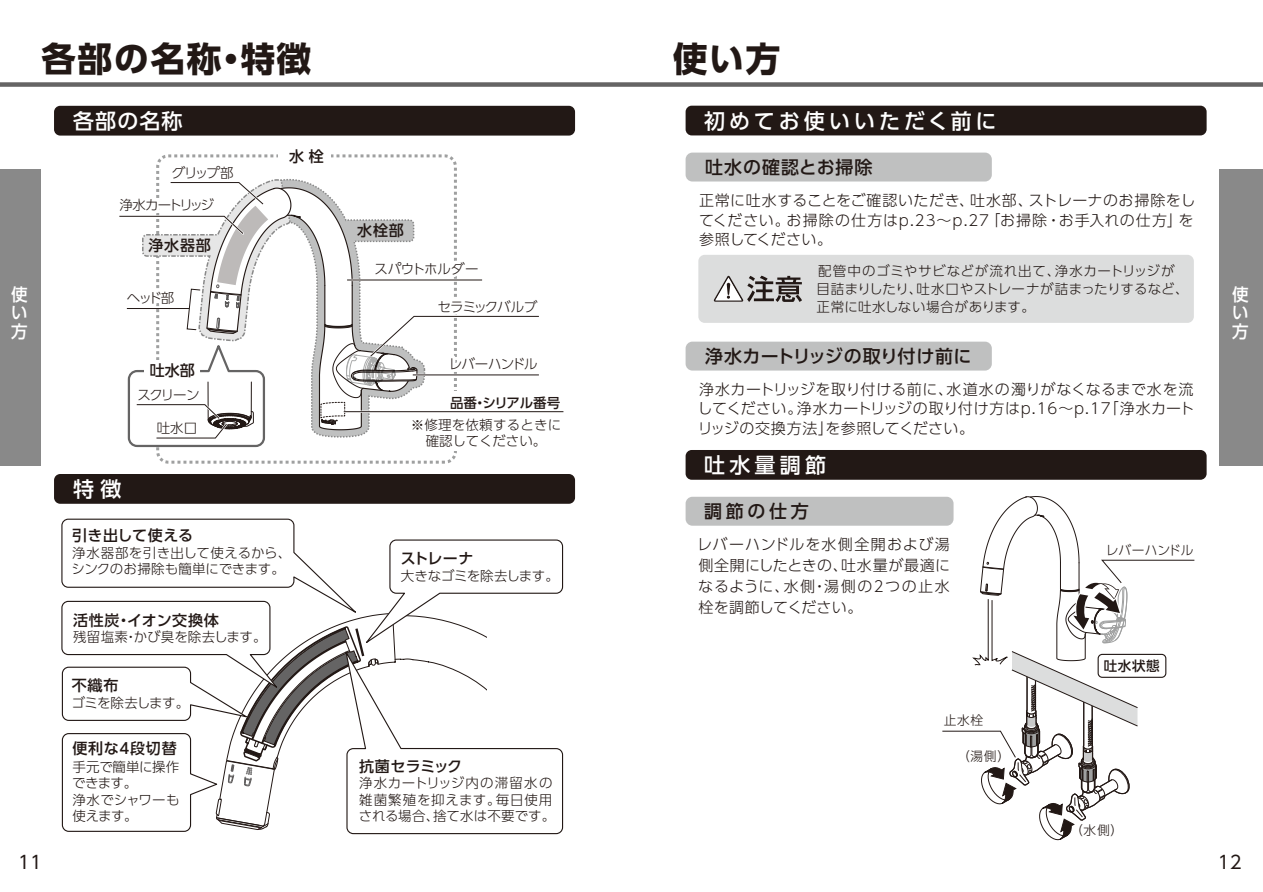
<style>
.page{position:relative;width:1263px;height:892px;background:#fff}
.page>*{position:absolute;margin:0;border:0;box-sizing:border-box;transform-origin:0 0}
.t1{font:700 34.5px "UD Shin Go Pro";letter-spacing:.05em;color:#221815}
.t2{font:500 21px "UD Shin Go Pro";letter-spacing:.185em;color:#fff}
.t3{font:500 18px "UD Shin Go Pro";letter-spacing:.015em;color:#221815}
.t4{font:500 18px "UD Shin Go Pro";letter-spacing:.04em;color:#221815}
.t5{font:18px "UD Shin Go Pro";color:#221815}
.t6{font:500 17.4px/18.5px "UD Shin Go Pro";color:#fff;text-align:justify;scale:.95 1}
.t7{font:300 15px/19.5px "UD Shin Go Pro";letter-spacing:.035em;color:#221815;text-align:justify}
.t8{font:500 15px "UD Shin Go Pro";letter-spacing:.04em;color:#221815}
.t9{font:500 15px "UD Shin Go Pro";color:#221815}
.t10{font:300 13.5px/16.5px "UD Shin Go Pro";letter-spacing:.04em;color:#221815}
.t11{font:300 13.5px/16.5px "UD Shin Go Pro";color:#221815}
.t12{font:300 13.5px/16.5px "UD Shin Go Pro";letter-spacing:-.02em;color:#221815}
.t13{font:500 13.5px "UD Shin Go Pro";color:#221815}
.t14{font:300 13.5px "UD Shin Go Pro";letter-spacing:-.025em;color:#221815}
.t15{font:300 13.5px "UD Shin Go Pro";letter-spacing:-.17em;color:#221815}
.t16{font:300 13.5px "UD Shin Go Pro";letter-spacing:-.08em;color:#221815}
.t17{font:300 13.5px "UD Shin Go Pro";letter-spacing:-.06em;color:#221815}
.t18{font:300 12.75px "UD Shin Go Pro";letter-spacing:.04em;color:#221815}
.t19{font:300 12.75px "UD Shin Go Pro";letter-spacing:-.01em;color:#221815}
</style>
<div class="page">
<div style="left:1219px;top:168px;width:44px;height:298px;background:#898989"></div>
<div style="left:0;top:168px;width:41px;height:298px;background:#898989"></div>
<div style="left:0;top:82px;width:1263px;height:5px;background:#656464"></div>
<div style="left:156px;top:154px;width:301px;height:309px;border:3px dashed #9fa0a0;border-radius:11px"></div>
<div style="left:448px;top:391px;width:14px;height:60px;background:#fff"></div>
<svg style="left:61px;top:518px;width:503px;height:317px"></svg>
<div style="left:54px;top:106px;width:521px;height:30px;background:#221815;border-radius:6px"></div>
<div style="left:54px;top:474px;width:521px;height:30px;background:#221815;border-radius:6px"></div>
<div style="left:278px;top:149px;width:52px;height:20px;background:#fff"></div>
<hr style="left:344px;top:411px;width:219px;height:1px;background:#221815">
<div style="left:685px;top:106px;width:521px;height:29px;background:#221815;border-radius:6px"></div>
<div style="left:698px;top:255px;width:495px;height:68px;background:#dcdddd;border-radius:6px"></div>
<svg style="left:713px;top:275px;width:89px;height:27px"></svg>
<div style="left:685px;top:153px;width:307px;height:28px;background:#bfc0c0;border-radius:7px"></div>
<div style="left:685px;top:342px;width:307px;height:28px;background:#bfc0c0;border-radius:7px"></div>
<div style="left:685px;top:497px;width:268px;height:28px;background:#bfc0c0;border-radius:7px"></div>
<div style="left:685px;top:450px;width:521px;height:30px;background:#221815;border-radius:6px"></div>
<svg style="left:942px;top:496px;width:253px;height:345px"></svg>
<svg style="left:119px;top:164px;width:426px;height:284px"></svg>
<h1 class="t1" style="left:41px;top:30px;width:271px">各部の名称・特徴</h1>
<h1 class="t1" style="left:673px;top:30px;width:108px">使い方</h1>
<p class="t6" style="left:11px;top:285px;width:19px">使い方</p>
<h2 class="t2" style="left:73px;top:104px;width:111px">各部の名称</h2>
<p class="t11" style="left:172px;top:164px;width:63px">グリップ部</p>
<p class="t15" style="left:119px;top:194px;width:96px">浄水カートリッジ</p>
<p class="t8" style="left:148px;top:233px;width:64px">浄水器部</p>
<p class="t11" style="left:127px;top:289px;width:49px">ヘッド部</p>
<p class="t8" style="left:150px;top:358px;width:46px">吐水部</p>
<p class="t11" style="left:137px;top:386px;width:64px">スクリーン</p>
<h2 class="t2" style="left:73px;top:472px;width:50px">特徴</h2>
<p class="t11" style="left:157px;top:419px;width:42px">吐水口</p>
<p class="t8" style="left:289px;top:144px;width:36px">水栓</p>
<p class="t8" style="left:357px;top:218px;width:48px">水栓部</p>
<p class="t12" style="left:374px;top:260px;width:105px">スパウトホルダー</p>
<p class="t16" style="left:437px;top:295px;width:101px">セラミックバルブ</p>
<p class="t17" style="left:449px;top:352px;width:90px">レバーハンドル</p>
<p class="t13" style="left:450px;top:391px;width:112px">品番・シリアル番号</p>
<p class="t11" style="left:411px;top:416px;width:152px;text-align:center">※修理を依頼するときに確認してください。</p>
<p class="t8" style="left:72px;top:523px;width:123px">引き出して使える</p>
<p class="t11" style="left:72px;top:544px;width:221px">浄水器部を引き出して使えるから、シンクのお掃除も簡単にできます。</p>
<p class="t8" style="left:401px;top:546px;width:74px">ストレーナ</p>
<p class="t12" style="left:401px;top:567px;width:160px">大きなゴミを除去します。</p>
<p class="t8" style="left:73px;top:608px;width:147px">活性炭・イオン交換体</p>
<p class="t11" style="left:73px;top:628px;width:195px">残留塩素・かび臭を除去します。</p>
<p class="t8" style="left:72px;top:673px;width:48px">不織布</p>
<p class="t14" style="left:71px;top:692px;width:119px">ゴミを除去します。</p>
<p class="t8" style="left:72px;top:736px;width:106px">便利な4段切替</p>
<p class="t12" style="left:72px;top:757px;width:109px">手元で簡単に操作できます。<br>浄水でシャワーも使えます。</p>
<p class="t9" style="left:359px;top:754px;width:105px">抗菌セラミック</p>
<p class="t10" style="left:359px;top:774px;width:198px">浄水カートリッジ内の滞留水の雑菌繁殖を抑えます。毎日使用される場合、捨て水は不要です。</p>
<h2 class="t2" style="left:704px;top:104px;width:294px">初めてお使いいただく前に</h2>
<p class="t4" style="left:705px;top:153px;width:169px">吐水の確認とお掃除</p>
<p class="t7" style="left:699px;top:190px;width:498px;text-align:left">正常に吐水することをご確認いただき、吐水部、ストレーナのお掃除をしてください。お掃除の仕方はp.23～p.27「お掃除・お手入れの仕方」を参照してください。</p>
<p class="t10" style="left:816px;top:262px;width:374px;line-height:18px">配管中のゴミやサビなどが流れ出て、浄水カートリッジが目詰まりしたり、吐水口やストレーナが詰まったりするなど、正常に吐水しない場合があります。</p>
<p class="t3" style="left:705px;top:341px;width:268px">浄水カートリッジの取り付け前に</p>
<p class="t7" style="left:697px;top:378px;width:498px">浄水カートリッジを取り付ける前に、水道水の濁りがなくなるまで水を流してください。浄水カートリッジの取り付け方はp.16～p.17「浄水カートリッジの交換方法」を参照してください。</p>
<h2 class="t2" style="left:704px;top:448px;width:123px">吐水量調節</h2>
<p class="t4" style="left:704px;top:496px;width:106px">調節の仕方</p>
<p class="t7" style="left:697px;top:533px;width:254px;line-height:21px">レバーハンドルを水側全開および湯側全開にしたときの、吐水量が最適になるように、水側・湯側の2つの止水栓を調節してください。</p>
<p class="t18" style="left:943px;top:710px;width:41px">止水栓</p>
<p class="t18" style="left:957px;top:746px;width:54px">（湯側）</p>
<p class="t19" style="left:1105px;top:540px;width:89px">レバーハンドル</p>
<p class="t13" style="left:1103px;top:655px;width:58px">吐水状態</p>
<p class="t18" style="left:1070px;top:820px;width:54px">（水側）</p>
<p class="t6" style="left:1232px;top:285px;width:19px">使い方</p>
<p class="t5" style="left:18px;top:847px;width:25px">11</p>
<p class="t5" style="left:1218px;top:847px;width:25px">12</p>
</div>
